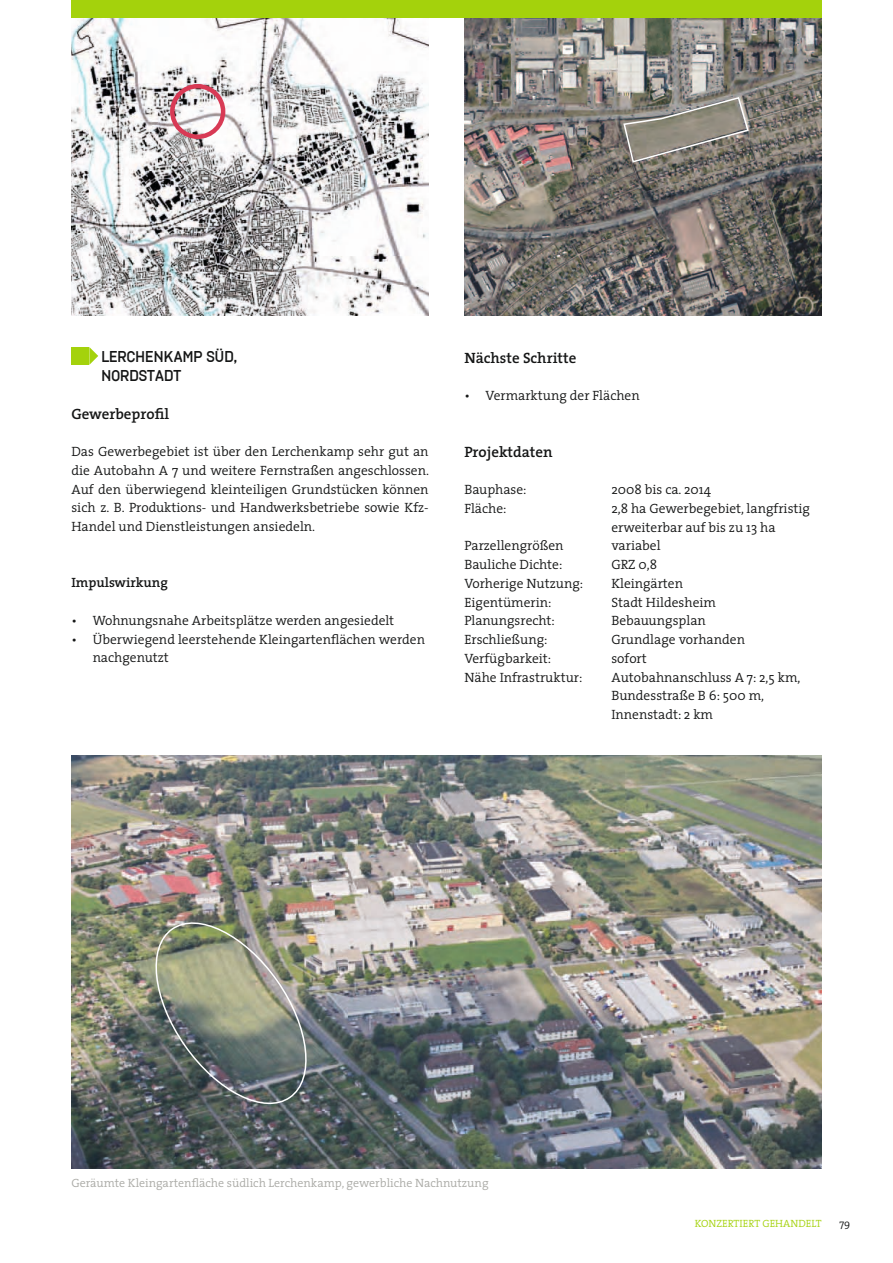
<style>
.page{position:relative;width:893px;height:1263px;background:#fff}
.page>*{position:absolute;margin:0;border:0;box-sizing:border-box;transform-origin:0 0}
.t1{font:600 15px "The Serif";color:#151616}
.t2{font:500 15px/18.8px "Uberform";letter-spacing:-.02em;color:#151616}
.t3{font:300 13.5px/18.8px "The Serif";color:#151616}
.t4{font:600 13.5px "The Serif";color:#151616}
.t5{font:300 12px "The Serif";color:#aaaaa6}
.t6{font:300 10.5px "The Serif";letter-spacing:.01em;color:#a4d20c}
.t7{font:300 10.5px "The Serif";color:#151616}
</style>
<div class="page">
<img style="left:71px;top:756px;width:750px;height:412px">
<img style="left:145px;top:911px;width:170px;height:204px">
<img style="left:464px;top:18px;width:357px;height:298px">
<svg style="left:622px;top:96px;width:128px;height:68px;background:#8b877e"></svg>
<div style="left:71px;top:0;width:750px;height:18px;background:#a4d20c"></div>
<div style="left:71px;top:347px;width:18px;height:18px;background:#a4d20c"></div>
<svg style="left:89px;top:347px;width:9px;height:18px"></svg>
<img style="left:71px;top:18px;width:358px;height:298px">
<div style="left:170px;top:84px;width:55px;height:55px;border:4px solid #d83a55;border-radius:50%"></div>
<p class="t2" style="left:101px;top:348px;width:137px">LERCHENKAMP SÜD,<br>NORDSTADT</p>
<p class="t1" style="left:71px;top:404px;width:99px">Gewerbeprofil</p>
<p class="t3" style="left:71px;top:442px;width:359px;text-align:justify">Das Gewerbegebiet ist über den Lerchenkamp sehr gut an die Autobahn A 7 und weitere Fernstraßen angeschlossen.<br>Auf den überwiegend kleinteiligen Grundstücken können sich z. B. Produktions- und Handwerksbetriebe sowie Kfz-Handel und Dienstleistungen ansiedeln.</p>
<p class="t4" style="left:71px;top:574px;width:98px">Impulswirkung</p>
<p class="t3" style="left:71px;top:611px;width:324px">• Wohnungsnahe Arbeitsplätze werden angesiedelt</p>
<p class="t3" style="left:93px;top:630px;width:334px;text-indent:-21px">• Überwiegend leerstehende Kleingartenflächen werden nachgenutzt</p>
<p class="t1" style="left:464px;top:348px;width:114px">Nächste Schritte</p>
<p class="t3" style="left:464px;top:386px;width:177px">• Vermarktung der Flächen</p>
<p class="t1" style="left:464px;top:442px;width:90px">Projektdaten</p>
<p class="t3" style="left:464px;top:480px;width:64px">Bauphase:</p>
<p class="t3" style="left:611px;top:480px;width:101px">2008 bis ca. 2014</p>
<p class="t3" style="left:464px;top:499px;width:44px">Fläche:</p>
<p class="t3" style="left:611px;top:499px;width:200px">2,8 ha Gewerbegebiet, langfristig erweiterbar auf bis zu 13 ha</p>
<p class="t3" style="left:464px;top:536px;width:101px">Parzellengrößen</p>
<p class="t3" style="left:611px;top:536px;width:51px">variabel</p>
<p class="t3" style="left:464px;top:555px;width:117px">Bauliche Dichte: GRZ</p>
<p class="t3" style="left:638px;top:555px;width:20px">0,8</p>
<p class="t3" style="left:464px;top:574px;width:120px">Vorherige Nutzung:</p>
<p class="t3" style="left:611px;top:574px;width:73px">Kleingärten</p>
<p class="t3" style="left:464px;top:593px;width:89px">Eigentümerin:</p>
<p class="t3" style="left:611px;top:593px;width:106px">Stadt Hildesheim</p>
<p class="t3" style="left:464px;top:611px;width:92px">Planungsrecht:</p>
<p class="t3" style="left:611px;top:611px;width:96px">Bebauungsplan</p>
<p class="t3" style="left:464px;top:630px;width:121px">Erschließung: G</p>
<p class="t3" style="left:621px;top:630px;width:126px">rundlage vorhanden</p>
<p class="t3" style="left:464px;top:649px;width:88px">Verfügbarkeit:</p>
<p class="t3" style="left:611px;top:649px;width:37px">sofort</p>
<p class="t3" style="left:464px;top:668px;width:138px">Nähe Infrastruktur: A</p>
<p class="t3" style="left:611px;top:668px;width:191px;text-indent:9px">utobahnanschluss A 7: 2,5 km,<br>Bundesstraße B 6: 500 m,<br>Innenstadt: 2 km</p>
<p class="t5" style="left:71px;top:1176px;width:419px">Geräumte Kleingartenfläche südlich Lerchenkamp, gewerbliche Nachnutzung</p>
<p class="t6" style="left:695px;top:1217px;width:128px">Konzertiert gehandelt</p>
<p class="t7" style="left:839px;top:1217px;width:12px">79</p>
</div>
